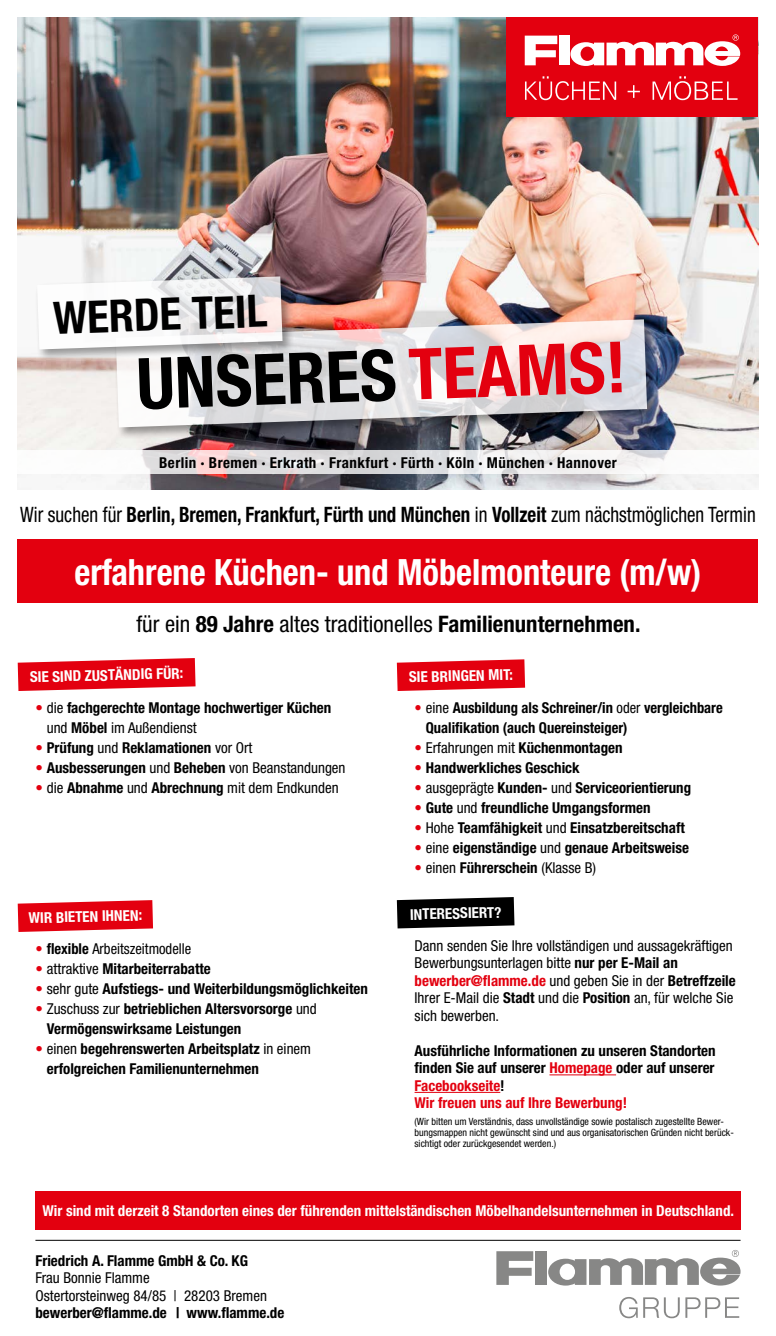
<style>
.page{position:relative;width:776px;height:1336px;background:#fff}
.page>*{position:absolute;margin:0;border:0;box-sizing:border-box;transform-origin:0 0}
.t1{font:700 condensed 70.88px "Helvetica Neue LT";color:#000}
.t2{font:700 condensed 44.88px "Helvetica Neue LT";color:#000}
.t3{font:700 condensed 36.25px "Helvetica Neue LT";color:#fff;scale:.95 1}
.t4{font:700 condensed 22.75px "Helvetica Neue LT";color:#000}
.t5{font:700 condensed 21.25px "Helvetica Neue LT";color:#000;scale:.89 1}
.t6{font:700 condensed 15px/20px "Helvetica Neue LT";color:#000}
.t7{font:condensed 15px/17.5px "Helvetica Neue LT";color:#000}
.t8{font:700 condensed 15px "Helvetica Neue LT";color:#fff}
.t9{font:700 condensed 15px "Helvetica Neue LT";letter-spacing:.03em;color:#000}
.t10{font:condensed 10px/11.2px "Helvetica Neue LT";color:#000}
.s1{color:#e3000f}
.s2{font-weight:400}
.s3{font-weight:400;color:#e3000f}
.s4{font-weight:700}
.s5{font-weight:700;color:#e3000f}
</style>
<div class="page">
<div style="left:535px;top:1251px;width:12px;height:34px;background:#878786"></div>
<svg style="left:496px;top:1251px;width:37px;height:34px"></svg>
<svg style="left:548px;top:1250px;width:193px;height:35px"></svg>
<svg style="left:619px;top:1297px;width:120px;height:21px"></svg>
<hr style="left:35px;top:1240px;width:706px;height:1px;background:#000">
<svg style="left:397px;top:897px;width:117px;height:31px;background:#161616"></svg>
<div style="left:35px;top:1191px;width:706px;height:39px;background:#e3000f"></div>
<hr style="left:549px;top:1074px;width:67px;height:1px;background:#e3000f">
<hr style="left:415px;top:1092px;width:85px;height:1px;background:#e3000f">
<svg style="left:18px;top:658px;width:178px;height:33px;background:#e72531"></svg>
<svg style="left:397px;top:659px;width:128px;height:32px;background:#e61d2b"></svg>
<img style="left:18px;top:18px;width:740px;height:471px">
<div style="left:18px;top:539px;width:740px;height:63px;background:#e3000f"></div>
<div style="left:113px;top:317px;width:546px;height:123px;background:#000;opacity:.5"></div>
<svg style="left:116px;top:319px;width:531px;height:108px"></svg>
<div style="left:34px;top:274px;width:261px;height:88px;background:#000;opacity:.5"></div>
<svg style="left:37px;top:276px;width:246px;height:73px"></svg>
<svg style="left:18px;top:450px;width:740px;height:23px"></svg>
<div style="left:507px;top:18px;width:251px;height:99px;background:#e3000f"></div>
<div style="left:559px;top:36px;width:10px;height:29px;background:#fff"></div>
<svg style="left:525px;top:36px;width:32px;height:29px"></svg>
<svg style="left:570px;top:34px;width:170px;height:32px"></svg>
<svg style="left:525px;top:76px;width:213px;height:24px"></svg>
<svg style="left:18px;top:900px;width:135px;height:32px;background:#e61d2a"></svg>
<h2 class="t2" style="left:52px;top:291px;width:216px;rotate:-2deg">WERDE TEIL</h2>
<h1 class="t1" style="left:135px;top:341px;width:492px;rotate:-2deg">UNSERES <span class="s1">TEAMS!</span></h1>
<p class="t9" style="left:159px;top:453px;width:459px">Berlin ∙ Bremen ∙ Erkrath ∙ Frankfurt ∙ Fürth ∙ Köln ∙ München ∙ Hannover</p>
<h3 class="t5" style="left:20px;top:502px;width:828px"><span class="s2">Wir suchen für</span> Berlin, Bremen, Frankfurt, Fürth und München <span class="s2">in</span> Vollzeit <span class="s2">zum nächstmöglichen Termin</span></h3>
<h3 class="t3" style="left:74px;top:550px;width:662px">erfahrene Küchen- und Möbelmonteure (m/w)</h3>
<h3 class="t4" style="left:136px;top:610px;width:506px"><span class="s2">für ein</span> 89 Jahre <span class="s2">altes traditionelles</span> Familienunternehmen.</h3>
<p class="t8" style="left:30px;top:667px;width:155px;rotate:-1deg">SIE SIND ZUSTÄNDIG FÜR:</p>
<p class="t8" style="left:409px;top:667px;width:106px;rotate:-1deg">SIE BRINGEN MIT:</p>
<p class="t6" style="left:47px;top:698px;width:286px;text-indent:-11px"><span class="s3">•</span> <span class="s2">die</span> fachgerechte Montage hochwertiger Küchen <span class="s2">und</span> Möbel <span class="s2">im Außendienst</span></p>
<p class="t6" style="left:35px;top:738px;width:219px"><span class="s3">•</span> Prüfung <span class="s2">und</span> Reklamationen <span class="s2">vor Ort</span></p>
<p class="t6" style="left:35px;top:758px;width:312px"><span class="s3">•</span> Ausbesserungen <span class="s2">und</span> Beheben <span class="s2">von Beanstandungen</span></p>
<p class="t7" style="left:35px;top:779px;width:305px"><span class="s1">•</span> die <span class="s4">Abnahme</span> und <span class="s4">Abrechnung</span> mit dem Endkunden</p>
<p class="t8" style="left:29px;top:908px;width:115px;rotate:-1deg">WIR BIETEN IHNEN:</p>
<p class="t7" style="left:35px;top:940px;width:157px"><span class="s1">•</span> <span class="s4">flexible</span> Arbeitszeitmodelle</p>
<p class="t6" style="left:35px;top:959px;width:177px"><span class="s3">•</span> <span class="s2">attraktive</span> Mitarbeiterrabatte</p>
<p class="t6" style="left:35px;top:979px;width:334px"><span class="s3">•</span> <span class="s2">sehr gute</span> Aufstiegs- und Weiterbildungsmöglichkeiten</p>
<p class="t6" style="left:47px;top:999px;width:272px;text-indent:-11px"><span class="s3">•</span> <span class="s2">Zuschuss zur</span> betrieblichen Altersvorsorge <span class="s2">und<br></span>Vermögenswirksame Leistungen</p>
<p class="t6" style="left:47px;top:1039px;width:266px;text-indent:-11px"><span class="s3">•</span> <span class="s2">einen</span> begehrenswerten Arbeitsplatz <span class="s2">in einem </span>erfolgreichen Familienunternehmen</p>
<p class="t6" style="left:426px;top:698px;width:298px;text-indent:-11px"><span class="s3">•</span> <span class="s2">eine</span> Ausbildung als Schreiner/in <span class="s2">oder</span> vergleichbare<br>Qualifikation (auch Quereinsteiger)</p>
<p class="t7" style="left:415px;top:739px;width:210px"><span class="s1">•</span> Erfahrungen mit <span class="s4">Küchenmontagen</span></p>
<p class="t6" style="left:415px;top:758px;width:167px"><span class="s3">•</span> Handwerkliches Geschick</p>
<p class="t6" style="left:415px;top:778px;width:278px"><span class="s3">•</span> <span class="s2">ausgeprägte</span> Kunden- <span class="s2">und</span> Serviceorientierung</p>
<p class="t6" style="left:415px;top:798px;width:237px"><span class="s3">•</span> Gute <span class="s2">und</span> freundliche Umgangsformen</p>
<p class="t6" style="left:415px;top:818px;width:272px"><span class="s3">•</span> <span class="s2">Hohe</span> Teamfähigkeit <span class="s2">und</span> Einsatzbereitschaft</p>
<p class="t6" style="left:415px;top:838px;width:276px"><span class="s3">•</span> <span class="s2">eine</span> eigenständige <span class="s2">und</span> genaue Arbeitsweise</p>
<p class="t7" style="left:415px;top:859px;width:183px"><span class="s1">•</span> einen <span class="s4">Führerschein</span> (Klasse B)</p>
<p class="t8" style="left:410px;top:905px;width:93px;rotate:-1deg">INTERESSIERT?</p>
<p class="t7" style="left:415px;top:937px;width:323px">Dann senden Sie Ihre vollständigen und aussagekräftigen Bewerbungsunterlagen bitte <span class="s4">nur per E-Mail an </span><span class="s5">bewerber@flamme.de</span> und geben Sie in der <span class="s4">Betreffzeile </span>Ihrer E-Mail die <span class="s4">Stadt</span> und die <span class="s4">Position</span> an, für welche Sie sich bewerben.</p>
<p class="t6" style="left:415px;top:1042px;width:303px;line-height:17.5px">Ausführliche Informationen zu unseren Standorten finden Sie auf unserer <span class="s1">Homepage</span> oder auf unserer <span class="s1">Facebookseite</span>!<br><span class="s1">Wir freuen uns auf Ihre Bewerbung!</span></p>
<p class="t10" style="left:415px;top:1116px;width:321px">(Wir bitten um Verständnis, dass unvollständige sowie postalisch zugestellte Bewer&shy;bungsmappen nicht gewünscht sind und aus organisatorischen Gründen nicht berück&shy;sichtigt oder zurückgesendet werden.)</p>
<p class="t8" style="left:42px;top:1201px;width:693px">Wir sind mit derzeit 8 Standorten eines der führenden mittelständischen Möbelhandelsunternehmen in Deutschland.</p>
<p class="t6" style="left:35px;top:1250px;width:214px">Friedrich A. Flamme GmbH &amp; Co. KG</p>
<p class="t7" style="left:35px;top:1269px;width:233px">Frau Bonnie Flamme<br>Ostertorsteinweg 84/85 | 28203 Bremen</p>
<p class="t6" style="left:35px;top:1303px;width:250px">bewerber@flamme.de | www.flamme.de</p>
</div>
